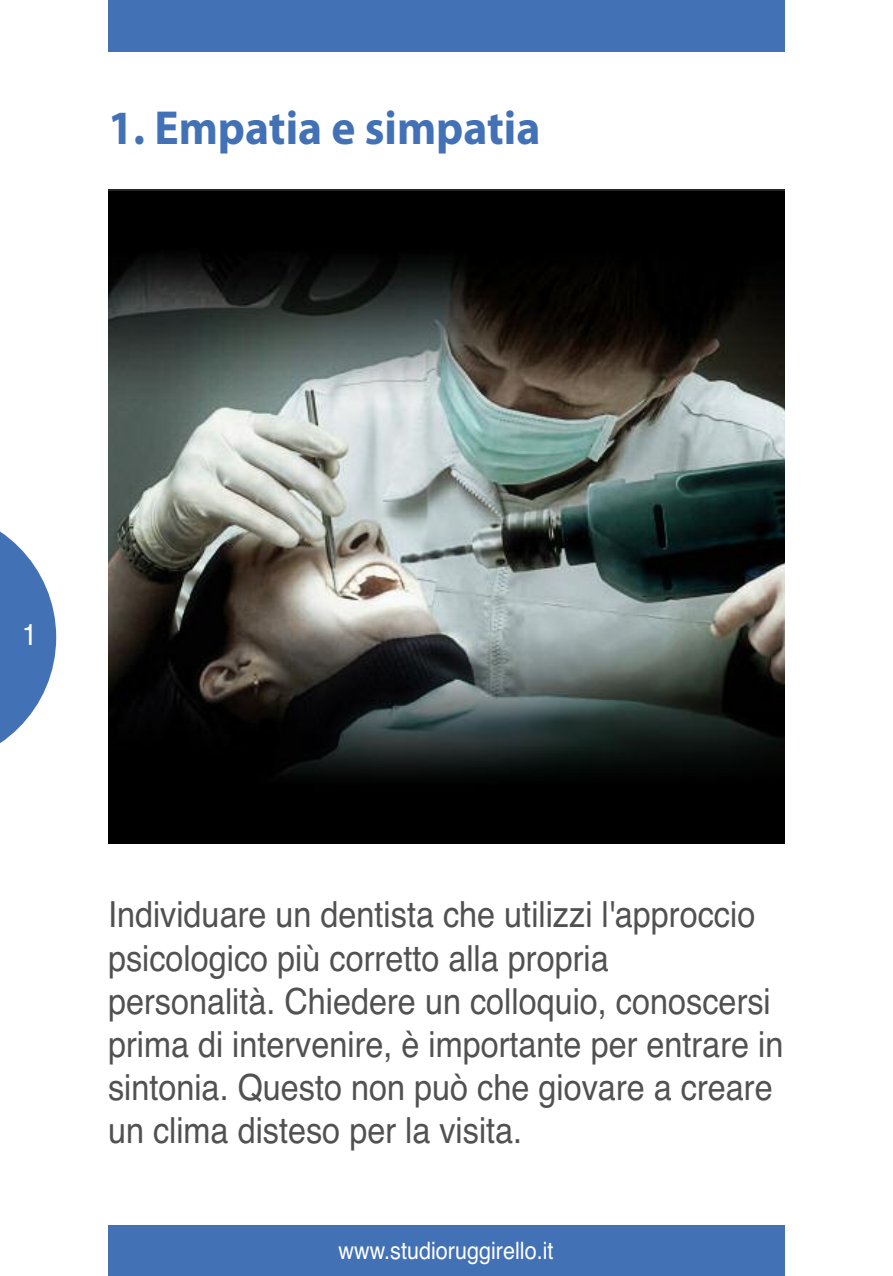
<style>
.page{position:relative;width:893px;height:1276px;background:#fff}
.page>*{position:absolute;margin:0;border:0;box-sizing:border-box;transform-origin:0 0}
.t1{font:700 48px "Myriad Pro";color:#4371b6;scale:.95 1}
.t2{font:36px/43.2px "Helvetica";color:#525152;scale:.9 1}
.t3{font:30px "Helvetica";color:#fff;scale:.9 1}
.t4{font:24px "Helvetica";color:#fff;scale:.9 1}
</style>
<div class="page">
<svg style="left:0;top:531px;width:56px;height:212px"></svg>
<div style="left:108px;top:0;width:677px;height:51px;background:#4371b6"></div>
<div style="left:108px;top:1225px;width:677px;height:51px;background:#4371b6"></div>
<img style="left:108px;top:192px;width:677px;height:652px">
<h1 class="t1" style="left:108px;top:110px;width:457px">1. empatia e simpatia</h1>
<p class="t3" style="left:22px;top:617px;width:18px">1</p>
<p class="t2" style="left:108px;top:893px;width:752px">Individuare un dentista che utilizzi l'approccio psicologico più corretto alla propria personalità. Chiedere un colloquio, conoscersi prima di intervenire, è importante per entrare in sintonia. Questo non può che giovare a creare un clima disteso per la visita.</p>
<p class="t4" style="left:339px;top:1236px;width:240px">www.studioruggirello.it</p>
</div>
